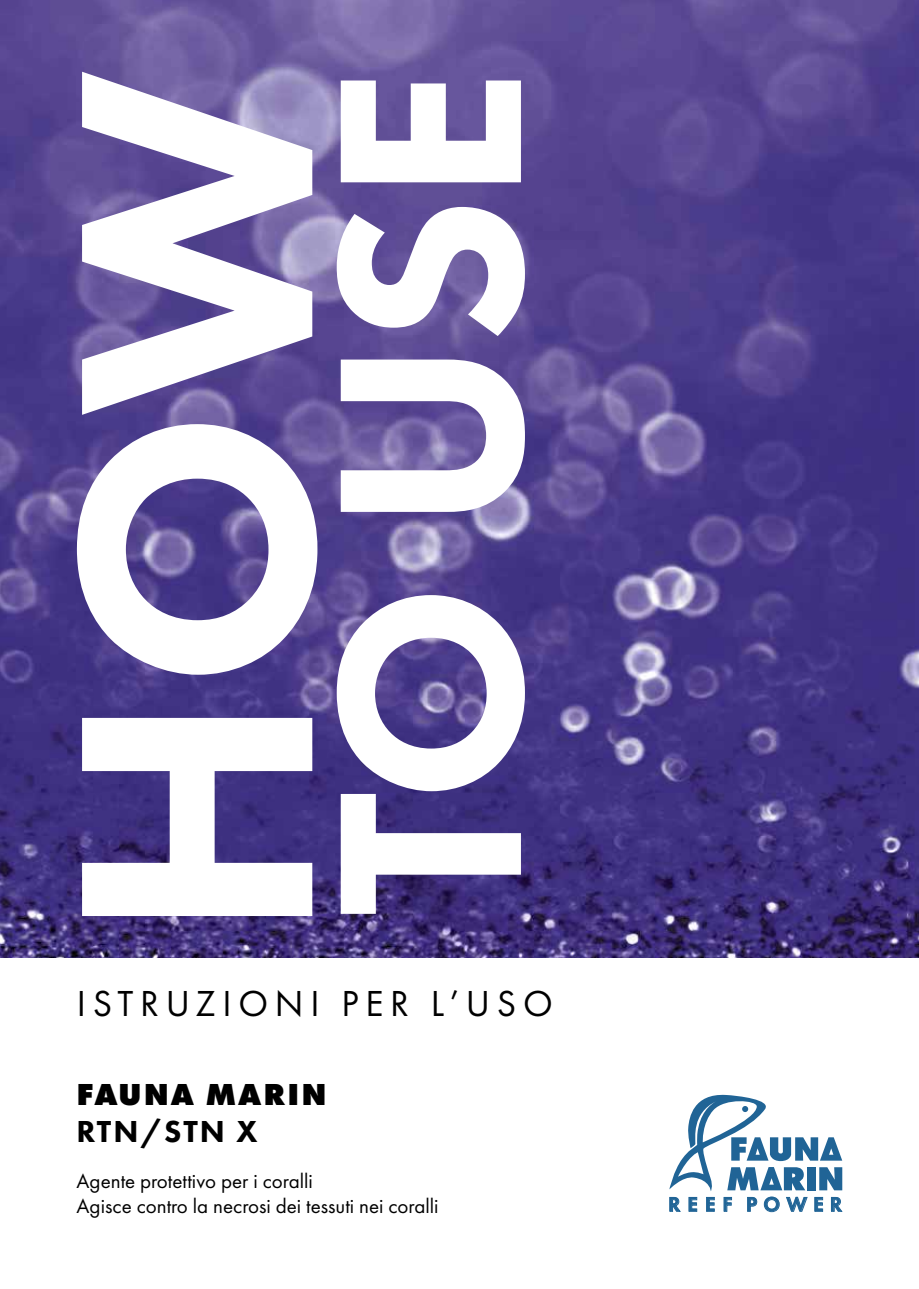
<style>
.page{position:relative;width:919px;height:1289px;background:#fff}
.page>*{position:absolute;margin:0;border:0;box-sizing:border-box;transform-origin:0 0}
.t1{font:800 345px "Futura PT";color:#fff}
.t2{font:800 270px "Futura PT";color:#fff}
.t3{font:37.5px "Futura PT";letter-spacing:.18em;color:#000}
.t4{font:800 31.5px "Futura PT";letter-spacing:.06em;color:#000}
.t5{font:800 31.5px "Futura PT";letter-spacing:.06em;color:#000}
.t6{font:21px/25.2px "Futura PT";color:#000}
.t7{font:600 20.85px "Futura PT";letter-spacing:.31em;color:#206496}
</style>
<div class="page">
<svg style="left:669px;top:1094px;width:173px;height:97px"></svg>
<img style="left:0;top:0;width:918px;height:957px">
<h1 class="t1" style="left:-19px;top:941px;width:872px;rotate:-90deg">HOW</h1>
<h2 class="t2" style="left:262px;top:916px;width:851px;rotate:-90deg">TO USE</h2>
<h3 class="t3" style="left:77px;top:980px;width:477px">ISTRUZIONI PER L’USO</h3>
<h3 class="t4" style="left:77px;top:1073px;width:251px">FAUNA MARIN</h3>
<h3 class="t5" style="left:77px;top:1112px;width:183px">RTN/STN X</h3>
<p class="t6" style="left:77px;top:1168px;width:363px">Agente protettivo per i coralli<br>Agisce contro la necrosi dei tessuti nei coralli</p>
<p class="t7" style="left:668px;top:1191px;width:175px">REEF POWER</p>
</div>
